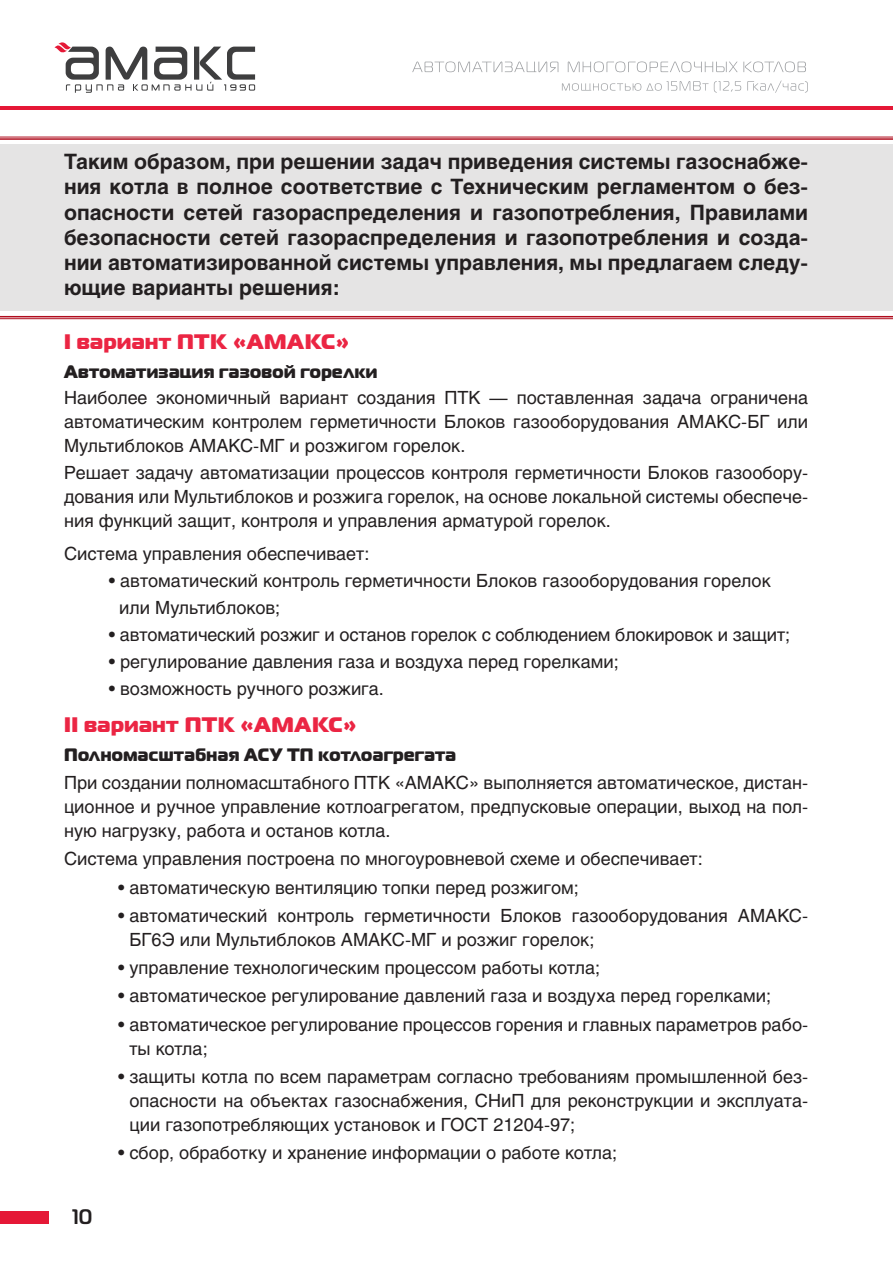
<style>
.page{position:relative;width:893px;height:1263px;background:#fff}
.page>*{position:absolute;margin:0;border:0;box-sizing:border-box;transform-origin:0 0}
.t1{font:700 21px/25.2px "Helios";color:#231f20;text-align:justify}
.t2{font:21px "Magistral Black C";letter-spacing:.025em;color:#eb2543}
.t3{font:700 21px "Magistral C";color:#231f20}
.t4{font:18px/24px "Helios";color:#231f20;text-align:justify}
.t5{font:18px "Magistral Black C";letter-spacing:.025em;color:#231f20;scale:.95 1}
</style>
<div class="page">
<svg style="left:562px;top:81px;width:146px;height:10px"></svg>
<svg style="left:714px;top:81px;width:27px;height:12px"></svg>
<svg style="left:747px;top:81px;width:61px;height:12px"></svg>
<svg style="left:412px;top:62px;width:146px;height:10px"></svg>
<svg style="left:568px;top:62px;width:238px;height:10px"></svg>
<hr style="left:0;top:107px;width:893px;height:3px;background:#e51836">
<div style="left:0;top:1211px;width:49px;height:12px;background:#e51836"></div>
<svg style="left:54px;top:42px;width:201px;height:51px"></svg>
<div style="left:0;top:138px;width:893px;height:179px;background:#e5e4e4"></div>
<p class="t1" style="left:64px;top:149px;width:746px">Таким образом, при решении задач приведения системы газоснабже&shy;ния котла в полное соответствие с Техническим регламентом о без&shy;опасности сетей газораспределения и газопотребления, Правилами безопасности сетей газораспределения и газопотребления и созда&shy;нии автоматизированной системы управления, мы предлагаем следу&shy;ющие варианты решения:</p>
<p class="t2" style="left:64px;top:328px;width:286px">I вариант ПТК «АМАКС»</p>
<p class="t5" style="left:64px;top:359px;width:331px">Автоматизация газовой горелки</p>
<p class="t4" style="left:64px;top:386px;width:746px">Наиболее экономичный вариант создания ПТК — поставленная задача ограничена автоматическим контролем герметичности Блоков газооборудования АМАКС-БГ или Мультиблоков АМАКС-МГ и розжигом горелок.</p>
<p class="t4" style="left:64px;top:461px;width:746px">Решает задачу автоматизации процессов контроля герметичности Блоков газообору&shy;дования или Мультиблоков и розжига горелок, на основе локальной системы обеспече&shy;ния функций защит, контроля и управления арматурой горелок.</p>
<p class="t4" style="left:64px;top:541px;width:307px">Система управления обеспечивает:</p>
<p class="t4" style="left:119px;top:567px;width:653px;line-height:27px;text-indent:-11px">• автоматический контроль герметичности Блоков газооборудования горелок или Мультиблоков;</p>
<p class="t4" style="left:109px;top:622px;width:683px">• автоматический розжиг и останов горелок с соблюдением блокировок и защит;</p>
<p class="t4" style="left:109px;top:649px;width:512px">• регулирование давления газа и воздуха перед горелками;</p>
<p class="t4" style="left:109px;top:676px;width:277px">• возможность ручного розжига.</p>
<p class="t2" style="left:64px;top:710px;width:294px">II вариант ПТК «АМАКС»</p>
<p class="t5" style="left:64px;top:743px;width:414px">Полномасштабная АСУ ТП котлоагрегата</p>
<p class="t4" style="left:64px;top:771px;width:746px">При создании полномасштабного ПТК «АМАКС» выполняется автоматическое, дистан&shy;ционное и ручное управление котлоагрегатом, предпусковые операции, выход на пол&shy;ную нагрузку, работа и останов котла.</p>
<p class="t4" style="left:64px;top:847px;width:640px">Система управления построена по многоуровневой схеме и обеспечивает:</p>
<p class="t4" style="left:118px;top:875px;width:462px">• автоматическую вентиляцию топки перед розжигом;</p>
<p class="t4" style="left:129px;top:903px;width:680px;text-indent:-11px">• автоматический контроль герметичности Блоков газооборудования АМАКС-<br>БГ6Э или Мультиблоков АМАКС-МГ и розжиг горелок;</p>
<p class="t4" style="left:118px;top:956px;width:484px">• управление технологическим процессом работы котла;</p>
<p class="t4" style="left:118px;top:984px;width:655px">• автоматическое регулирование давлений газа и воздуха перед горелками;</p>
<p class="t4" style="left:129px;top:1012px;width:680px;text-indent:-11px">• автоматическое регулирование процессов горения и главных параметров рабо&shy;ты котла;</p>
<p class="t4" style="left:129px;top:1064px;width:680px;text-indent:-11px">• защиты котла по всем параметрам согласно требованиям промышленной без&shy;опасности на объектах газоснабжения, СНиП для реконструкции и эксплуата&shy;ции газопотребляющих установок и ГОСТ 21204-97;</p>
<p class="t4" style="left:118px;top:1141px;width:501px">• сбор, обработку и хранение информации о работе котла;</p>
<p class="t3" style="left:73px;top:1204px;width:21px">10</p>
</div>
